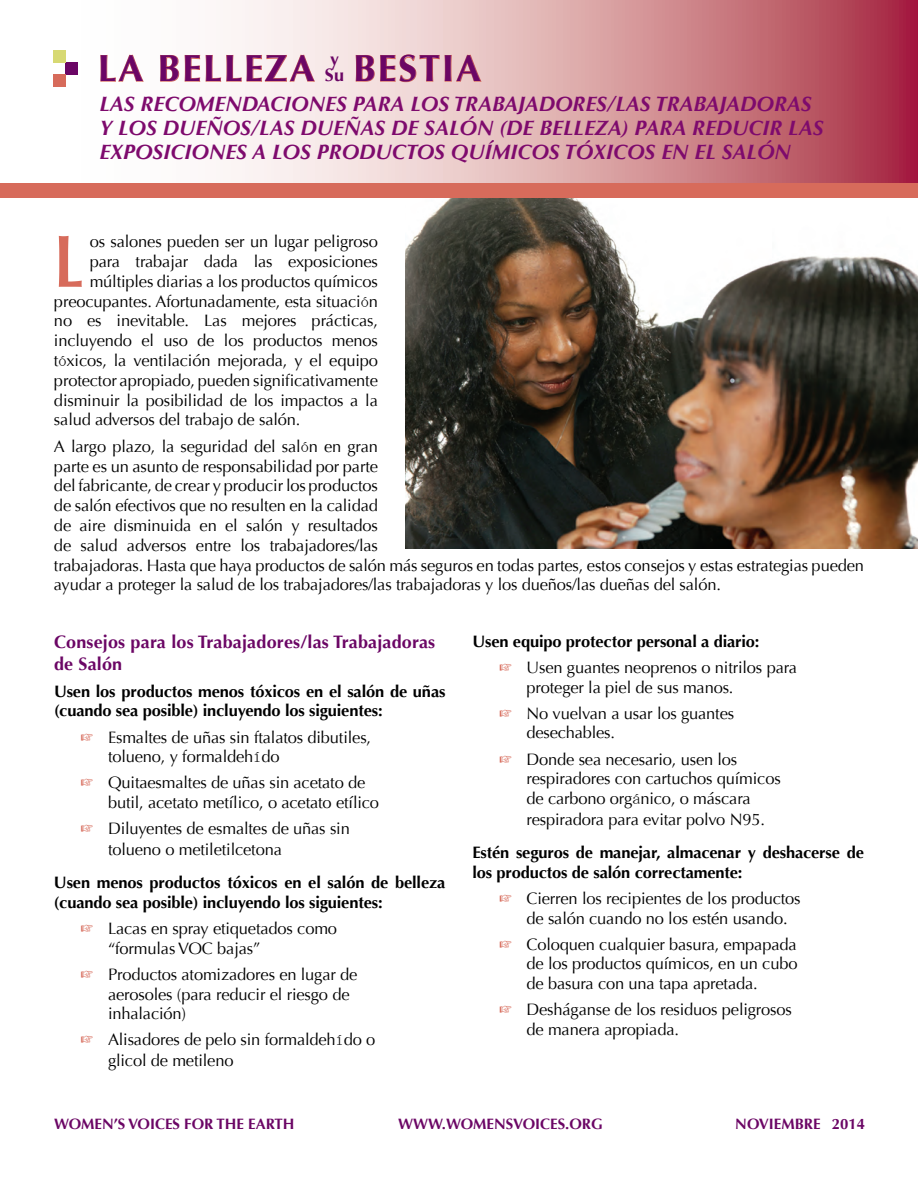
<style>
.page{position:relative;width:918px;height:1188px;background:#fff}
.page>*{position:absolute;margin:0;border:0;box-sizing:border-box;transform-origin:0 0}
.t1{font:700 74.25px "Optima";color:#d76b5b;scale:.8 1}
.t2{font:700 37.5px "Optima";letter-spacing:.05em;color:#6b0665}
.t3{font:italic 700 21px/24px "Optima";color:#7e0a6d}
.t4{font:700 18px/21.6px "Optima";letter-spacing:.01em;color:#6b0665}
.t5{font:16.5px/19.5px "Optima";letter-spacing:-.01em;color:#000001}
.t6{font:700 16.5px/19.8px "Optima";letter-spacing:-.01em;color:#000001}
.t7{font:700 15px "Optima";color:#6b0665}
.s1{font-family:"MS Mincho"}
.s2{color:#d76b5b}
.s3{font-weight:400}
</style>
<div class="page">
<svg style="left:53px;top:0;width:865px;height:183px"></svg>
<div style="left:65px;top:62px;width:12px;height:12px;background:#6b0665"></div>
<div style="left:53px;top:74px;width:12px;height:13px;background:#d76b5b"></div>
<div style="left:53px;top:50px;width:12px;height:12px;background:#d7d973"></div>
<img style="left:405px;top:197px;width:513px;height:351px">
<div style="left:0;top:183px;width:918px;height:14px;background:#d76b5b"></div>
<svg style="left:100px;top:54px;width:44px;height:28px"></svg>
<svg style="left:160px;top:54px;width:155px;height:28px"></svg>
<svg style="left:355px;top:54px;width:127px;height:28px;background:#eac2be"></svg>
<h2 class="t2" style="left:98px;top:47px;width:385px">LA BELLEZA BESTIA</h2>
<p class="t4" style="left:325px;top:50px;width:21px;line-height:16.5px">y<br>Su</p>
<p class="t3" style="left:99px;top:92px;width:726px">LAS RECOMENDACIONES PARA LOS TRABAJADORES/LAS TRABAJADORAS<br>Y LOS DUEÑOS/LAS DUEÑAS DE SALÓN (DE BELL EZA) PARA REDUCIR LAS<br>EXPOSICIONES A LOS PR ODUCTOS QUÍMICOS TÓXICOS EN EL SALÓN</p>
<h1 class="t1" style="left:54px;top:218px;width:39px">L</h1>
<p class="t5" style="left:90px;top:232px;width:290px">os salones pueden ser un lugar peligroso</p>
<p class="t5" style="left:90px;top:252px;width:290px">para trabajar dada las exposiciones</p>
<p class="t5" style="left:90px;top:272px;width:290px">múltiples diarias a los productos químicos</p>
<p class="t5" style="left:54px;top:291px;width:325px">preocupantes. Afortunadamente, esta situaci<span class="s1">ó</span>n</p>
<p class="t5" style="left:54px;top:311px;width:326px">no es inevitable. Las mejores prácticas,</p>
<p class="t5" style="left:54px;top:331px;width:325px">incluyendo el uso de los productos menos</p>
<p class="t5" style="left:54px;top:351px;width:326px">t<span class="s1">ó</span>xicos, la ventilación mejorada, y el equipo</p>
<p class="t5" style="left:54px;top:371px;width:325px">protector apropiado, pueden significativamente</p>
<p class="t5" style="left:54px;top:390px;width:325px">disminuir la posibilidad de los impactos a la</p>
<p class="t5" style="left:54px;top:410px;width:248px">salud adversos del trabajo de salón.</p>
<p class="t5" style="left:54px;top:437px;width:812px">A largo plazo, la seguridad del sal<span class="s1">ó</span>n en gran<br>parte es un asunto de responsabilidad por parte<br>del fabricante, de crear y producir los productos<br>de salón efectivos que no resulten en la calidad<br>de aire disminuida en el salón y resultados<br>de salud adversos entre los trabajadores/las<br>trabajadoras. Hasta que haya productos de salón más seguros en todas partes, estos consejos y estas estrategias pueden ayudar a proteger la salud de los trabajadores/las trabajadoras y los dueños/las dueñas del salón.</p>
<p class="t4" style="left:54px;top:632px;width:383px">Consejos para los Trabajadores/las Trabajadoras de Salón</p>
<p class="t6" style="left:54px;top:681px;width:393px">Usen los productos menos tóxicos en el salón de uñas (cuando sea posible) incluyendo los siguientes:</p>
<p class="t5" style="left:108px;top:727px;width:265px;text-indent:-27px"><span class="s2">☞</span> Esmaltes de uñas sin ftalatos dibutiles, tolueno, y formaldeh<span class="s1">í</span>do</p>
<p class="t5" style="left:108px;top:773px;width:273px;text-indent:-27px"><span class="s2">☞</span> Quitaesmaltes de uñas sin acetato de butil, acetato metílico, o acetato etílico</p>
<p class="t5" style="left:108px;top:818px;width:243px;line-height:21px;text-indent:-27px"><span class="s2">☞</span> Diluyentes de esmaltes de uñas sin tolueno o metiletilcetona</p>
<p class="t6" style="left:54px;top:873px;width:393px">Usen menos productos tóxicos en el salón de belleza (cuando sea posible) incluyendo los siguientes:</p>
<p class="t5" style="left:108px;top:919px;width:231px;text-indent:-27px"><span class="s2">☞</span> Lacas en spray etiquetados como “formulas VOC bajas”</p>
<p class="t5" style="left:108px;top:965px;width:251px;text-indent:-27px"><span class="s2">☞</span> Productos atomizadores en lugar de aerosoles (para reducir el riesgo de inhalación)</p>
<p class="t5" style="left:108px;top:1030px;width:269px;line-height:21px;text-indent:-27px"><span class="s2">☞</span> Alisadores de pelo sin formaldeh<span class="s1">í</span>do o glicol de metileno</p>
<p class="t6" style="left:499px;top:628px;width:299px;line-height:26.2px;text-indent:-27px">Usen equipo protector personal a diario:<br><span class="s2">☞</span> <span class="s3">Usen guantes neoprenos o nitrilos para</span></p>
<p class="t5" style="left:499px;top:674px;width:236px;line-height:26.2px;text-align:right">proteger la piel de sus manos.<br><span class="s2">☞</span> No vuelvan a usar los guantes</p>
<p class="t5" style="left:499px;top:720px;width:239px;line-height:26.2px;text-indent:27px">desechables.<br><span class="s2">☞</span> Donde sea necesario, usen los</p>
<p class="t5" style="left:526px;top:769px;width:256px">respiradores con cartuchos químicos de carbono org<span class="s1">á</span>nico, o máscara</p>
<p class="t5" style="left:526px;top:810px;width:240px">respiradora para evitar polvo N95.</p>
<p class="t6" style="left:472px;top:843px;width:393px">Estén seguros de manejar, almacenar y deshacerse de los productos de salón correctamente:</p>
<p class="t5" style="left:526px;top:889px;width:276px;text-indent:-27px"><span class="s2">☞</span> Cierren los recipientes de los productos de salón cuando no los estén usando.</p>
<p class="t5" style="left:526px;top:935px;width:273px;text-align:justify;text-indent:-27px"><span class="s2">☞</span> Coloquen cualquier basura, empapada de los productos químicos, en un cubo de basura con una tapa apretada.</p>
<p class="t5" style="left:526px;top:1000px;width:267px;text-indent:-27px"><span class="s2">☞</span> Desháganse de los residuos peligrosos de manera apropiada.</p>
<p class="t7" style="left:54px;top:1115px;width:242px">Women’s Voices for the Earth</p>
<p class="t7" style="left:398px;top:1115px;width:16px">www</p>
<p class="t7" style="left:442px;top:1115px;width:162px">.womensvoices.org</p>
<p class="t7" style="left:735px;top:1115px;width:131px">Noviembre 2014</p>
</div>
